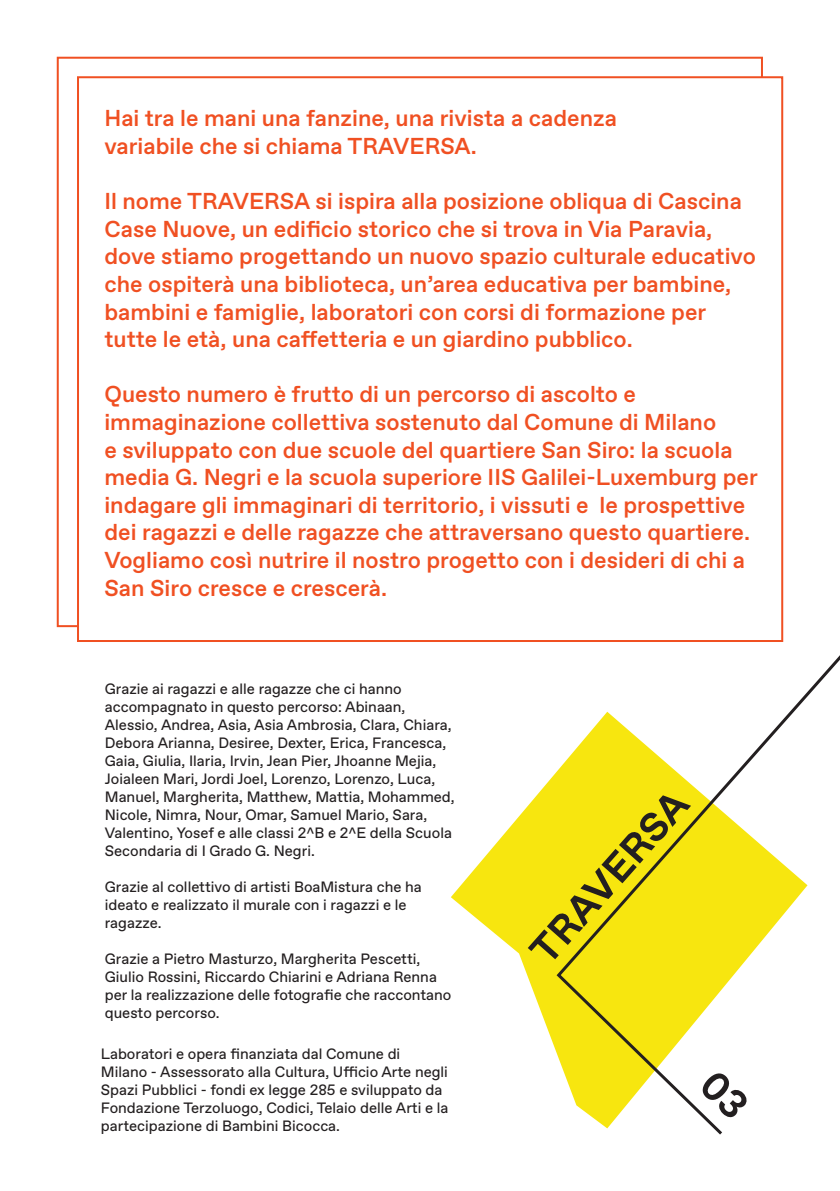
<style>
.page{position:relative;width:840px;height:1191px;background:#fff}
.page>*{position:absolute;margin:0;border:0;box-sizing:border-box;transform-origin:0 0}
.t1{font:700 40px "ABC Favorit";color:#231f20}
.parapgraph_XL{font:500 23px/27.6px "ABC Favorit";color:#f05022}
.note{font:15px/18px "ABC Favorit";color:#231f20}
</style>
<div class="page">
<svg style="left:451px;top:775px;width:103px;height:271px"></svg>
<svg style="left:554px;top:629px;width:285px;height:506px"></svg>
<div style="left:77px;top:76px;width:705px;height:566px;background:#fff;border:2px solid #f05022"></div>
<svg style="left:697px;top:1068px;width:52px;height:52px"></svg>
<p class="parapgraph_XL" style="left:104px;top:105px;width:513px">Hai tra le mani una fanzine, una rivista a cadenza variabile che si chiama TRAVERSA.</p>
<p class="parapgraph_XL" style="left:104px;top:188px;width:652px">Il nome TRAVERSA si ispira alla posizione obliqua di Cascina Case Nuove, un edificio storico che si trova in Via Paravia, dove stiamo progettando un nuovo spazio culturale educativo che ospiterà una biblioteca, un’area educativa per bambine, bambini e famiglie, laboratori con corsi di formazione per tutte le età, una caffetteria e un giardino pubblico.</p>
<p class="parapgraph_XL" style="left:104px;top:381px;width:654px">Questo numero è frutto di un percorso di ascolto e immaginazione collettiva sostenuto dal Comune di Milano<br>e sviluppato con due scuole del quartiere San Siro: la scuola media G. Negri e la scuola superiore IIS Galilei-Luxemburg per indagare gli immaginari di territorio, i vissuti e le prospettive dei ragazzi e delle ragazze che attraversano questo quartiere.<br>Vogliamo così nutrire il nostro progetto con i desideri di chi a San Siro cresce e crescerà.</p>
<p class="note" style="left:105px;top:680px;width:348px">Grazie ai ragazzi e alle ragazze che ci hanno accompagnato in questo percorso: Abinaan,<br>Alessio, Andrea, Asia, Asia Ambrosia, Clara, Chiara,</p>
<p class="note" style="left:105px;top:734px;width:343px">Debora Arianna, Desiree, Dexter, Erica, Francesca,<br>Gaia, Giulia, Ilaria, Irvin, Jean Pier, Jhoanne Mejia,<br>Joialeen Mari, Jordi Joel, Lorenzo, Lorenzo, Luca,</p>
<p class="note" style="left:105px;top:788px;width:351px">Manuel, Margherita, Matthew, Mattia, Mohammed, Nicole, Nimra, Nour, Omar, Samuel Mario, Sara, Valentino, Yosef e alle classi 2^B e 2^E della Scuola Secondaria di I Grado G. Negri.</p>
<p class="note" style="left:105px;top:878px;width:318px">Grazie al collettivo di artisti BoaMistura che ha ideato e realizzato il murale con i ragazzi e le ragazze.</p>
<p class="note" style="left:105px;top:950px;width:348px">Grazie a Pietro Masturzo, Margherita Pescetti, Giulio Rossini, Riccardo Chiarini e Adriana Renna per la realizzazione delle fotografie che raccontano questo percorso.</p>
<p class="note" style="left:101px;top:1045px;width:349px">Laboratori e opera finanziata dal Comune di Milano - Assessorato alla Cultura, Ufficio Arte negli Spazi Pubblici - fondi ex legge 285 e sviluppato da Fondazione Terzoluogo, Codici, Telaio delle Arti e la partecipazione di Bambini Bicocca.</p>
<p class="t1" style="left:519px;top:941px;width:217px;rotate:-48deg">TRAVERSA</p>
</div>
